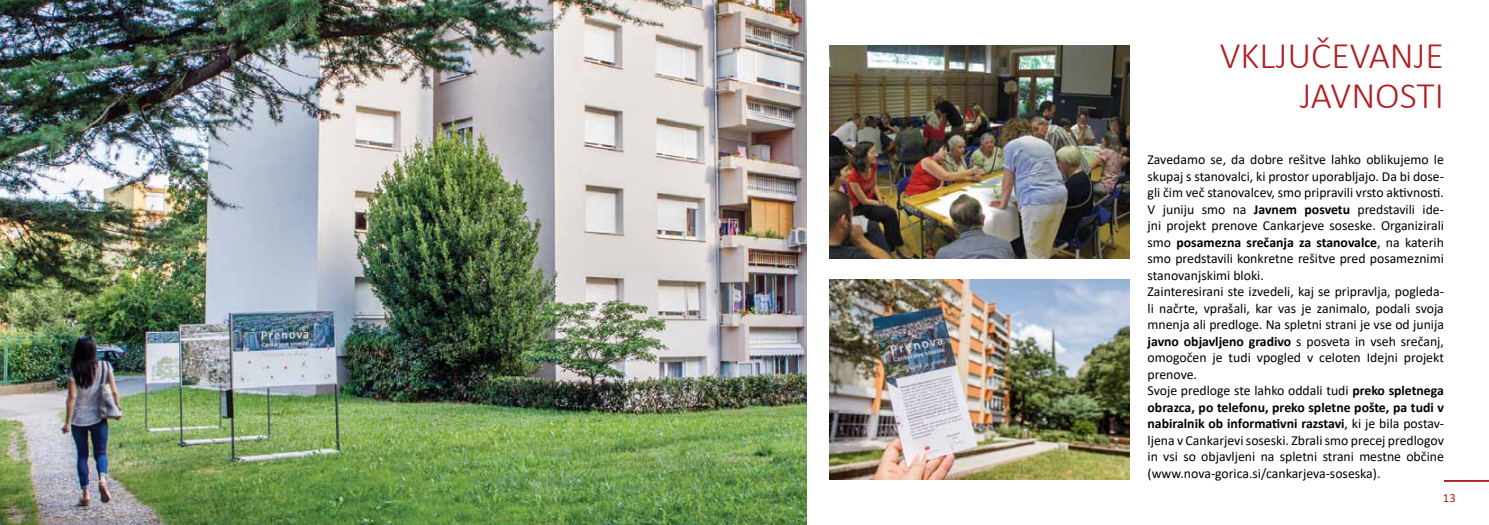
<style>
.page{position:relative;width:1489px;height:525px;background:#fff}
.page>*{position:absolute;margin:0;border:0;box-sizing:border-box;transform-origin:0 0}
.t1{font:300 37.5px/40px "Calibri";color:#b21e22;text-align:right}
.t2{font:13.75px/16.5px "Calibri";color:#000}
.t3{font:12.5px "Calibri";color:#b21e22}
.s1{font-weight:700}
</style>
<div class="page">
<img style="left:0;top:0;width:806px;height:524px">
<img style="left:829px;top:279px;width:300px;height:200px">
<hr style="left:1443px;top:479px;width:45px;height:2px;background:#b21e22">
<img style="left:829px;top:45px;width:300px;height:213px">
<h1 class="t1" style="left:1219px;top:35px;width:225px">VKLJUČEVANJE<br>JAVNOSTI</h1>
<p class="t2" style="left:1147px;top:151px;width:298px">Zavedamo se, da dobre rešitve lahko oblikujemo le skupaj s stanovalci, ki prostor uporabljajo. Da bi dose&shy;gli čim več stanovalcev, smo pripravili vrsto aktivnosti.<br>V juniju smo na <span class="s1">Javnem posvetu</span> predstavili ide&shy;jni projekt prenove Cankarjeve soseske. Organizirali smo <span class="s1">posamezna srečanja za stanovalce</span>, na katerih smo predstavili konkretne rešitve pred posameznimi stanovanjskimi bloki.<br>Zainteresirani ste izvedeli, kaj se pripravlja, pogleda&shy;li načrte, vprašali, kar vas je zanimalo, podali svoja mnenja ali predloge. Na spletni strani je vse od junija <span class="s1">javno objavljeno gradivo</span> s posveta in vseh srečanj, omogočen je tudi vpogled v celoten Idejni projekt prenove.<br>Svoje predloge ste lahko oddali tudi <span class="s1">preko spletnega obrazca, po telefonu, preko spletne pošte, pa tudi v nabiralnik ob informativni razstavi</span>, ki je bila postav&shy;ljena v Cankarjevi soseski. Zbrali smo precej predlogov in vsi so objavljeni na spletni strani mestne občine (www.nova-gorica.si/cankarjeva-soseska).</p>
<p class="t3" style="left:1442px;top:489px;width:14px">13</p>
</div>
